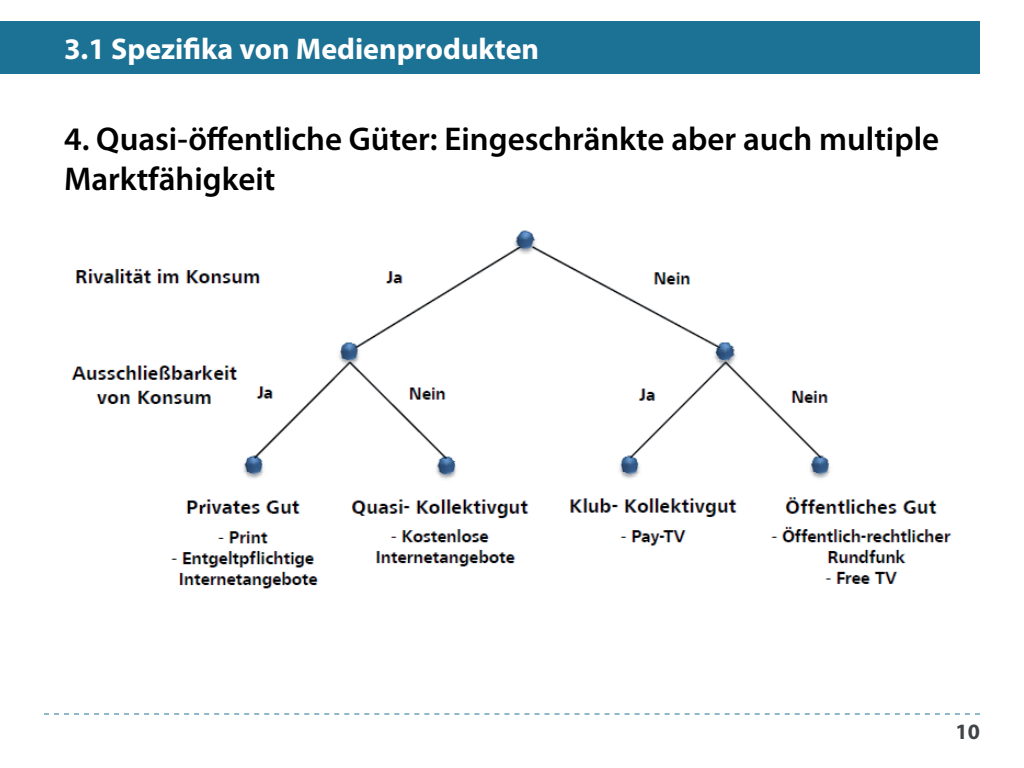
<style>
.page{position:relative;width:1024px;height:768px;background:#fff}
.page>*{position:absolute;margin:0;border:0;box-sizing:border-box;transform-origin:0 0}
.t1{font:600 33px/39.6px "Myriad Pro";color:#000}
.t2{font:700 30px "Myriad Pro";color:#fff}
.t3{font:700 22px "Myriad Pro";color:#414447}
</style>
<div class="page">
<svg style="left:44px;top:714px;width:936px;height:1px"></svg>
<div style="left:0;top:21px;width:980px;height:53px;background:#1c7295"></div>
<img style="left:71px;top:230px;width:881px;height:359px">
<p class="t2" style="left:64px;top:29px;width:477px">3.1 Spezifika von Medienprodukten</p>
<p class="t1" style="left:64px;top:118px;width:877px">4. Quasi-öffentliche Güter: Eingeschränkte aber auch multiple<br>Marktfähigkeit</p>
<p class="t3" style="left:956px;top:717px;width:26px">10</p>
</div>
